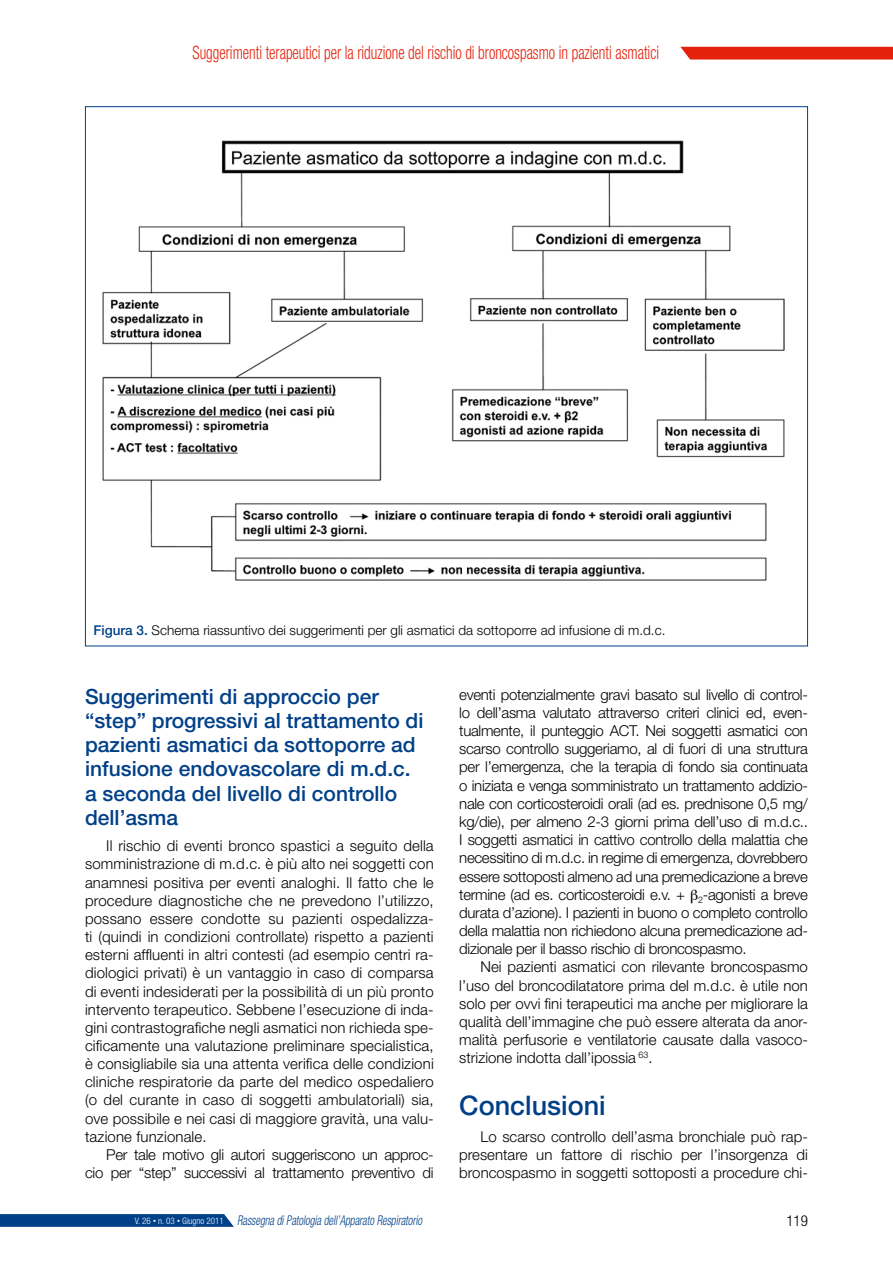
<style>
.page{position:relative;width:893px;height:1263px;background:#fff}
.page>*{position:absolute;margin:0;border:0;box-sizing:border-box;transform-origin:0 0}
.t1{font:500 27px "Helvetica Neue LT Std";color:#004088}
.t2{font:500 21px/24.2px "Helvetica Neue LT Std";color:#004088}
.t3{font:300 condensed 18.45px "Helvetica Neue LT Std";color:#e4210a;scale:.8 1}
.t4{font:300 15px/18.1px "Helvetica Neue LT Std";color:#000;text-align:justify}
.t5{font:300 15px/18.1px "Helvetica Neue LT Std";letter-spacing:-.02em;color:#000;text-align:right}
.t6{font:300 condensed 15px "Helvetica Neue LT Std";color:#000}
.t7{font:300 13.5px "Helvetica Neue LT Std";color:#000}
.t8{font:italic 300 condensed 13.5px "Helvetica Neue LT Std";color:#004088;scale:.8 1}
.s1{font-weight:500;color:#004088}
.s2{font-style:normal;font-size:9px;color:#fff}
.s3{font-style:normal;font-size:6px;color:#fff}
</style>
<div class="page">
<svg style="left:680px;top:47px;width:213px;height:13px;background:#e52e18"></svg>
<svg style="left:0;top:1214px;width:234px;height:13px;background:#09478c"></svg>
<img style="left:102px;top:140px;width:683px;height:441px">
<p class="t3" style="left:193px;top:42px;width:585px">Suggerimenti terapeutici per la riduzione del rischio di broncospasmo in pazienti asmatici</p>
<p class="t7" style="left:94px;top:622px;width:573px"><span class="s1">Figura 3.</span> Schema riassuntivo dei suggerimenti per gli asmatici da sottoporre ad infusione di m.d.c.</p>
<h2 class="t2" style="left:85px;top:684px;width:340px">Suggerimenti di approccio per “step” progressivi al trattamento di pazienti asmatici da sottoporre ad infusione endovascolare di m.d.c. a seconda del livello di controllo dell’asma</h2>
<p class="t4" style="left:85px;top:836px;width:350px;text-indent:21px">Il rischio di eventi bronco spastici a seguito della somministrazione di m.d.c. è più alto nei soggetti con anamnesi positiva per eventi analoghi. Il fatto che le procedure diagnostiche che ne prevedono l’utilizzo, possano essere condotte su pazienti ospedalizza&shy;ti (quindi in condizioni controllate) rispetto a pazienti esterni affluenti in altri contesti (ad esempio centri ra&shy;diologici privati) è un vantaggio in caso di comparsa di eventi indesiderati per la possibilità di un più pronto intervento terapeutico. Sebbene l’esecuzione di inda&shy;gini contrastografiche negli asmatici non richieda spe&shy;cificamente una valutazione preliminare specialistica, è consigliabile sia una attenta verifica delle condizioni cliniche respiratorie da parte del medico ospedaliero (o del curante in caso di soggetti ambulatoriali) sia, ove possibile e nei casi di maggiore gravità, una valu&shy;tazione funzionale.</p>
<p class="t5" style="left:85px;top:1145px;width:350px">Per tale motivo gli autori suggeriscono un approc&shy;cio per “step” successivi al trattamento preventivo di</p>
<p class="t4" style="left:459px;top:685px;width:350px">eventi potenzialmente gravi basato sul livello di control&shy;lo dell’asma valutato attraverso criteri clinici ed, even&shy;tualmente, il punteggio ACT. Nei soggetti asmatici con scarso controllo suggeriamo, al di fuori di una struttura per l’emergenza, che la terapia di fondo sia continuata o iniziata e venga somministrato un trattamento addizio&shy;nale con corticosteroidi orali (ad es. prednisone 0,5 mg/ kg/die), per almeno 2-3 giorni prima dell’uso di m.d.c..<br>I soggetti asmatici in cattivo controllo della malattia che necessitino di m.d.c. in regime di emergenza, dovrebbero essere sottoposti almeno ad una premedicazione a breve termine (ad es. corticosteroidi e.v. + <sub>2</sub>-agonisti a breve durata d’azione). I pazienti in buono o completo controllo della malattia non richiedono alcuna premedicazione ad&shy;dizionale per il basso rischio di broncospasmo.</p>
<p class="t4" style="left:459px;top:958px;width:350px;text-indent:21px">Nei pazienti asmatici con rilevante broncospasmo l’uso del broncodilatatore prima del m.d.c. è utile non solo per ovvi fini terapeutici ma anche per migliorare la qualità dell’immagine che può essere alterata da anor&shy;malità perfusorie e ventilatorie causate dalla vasoco&shy;strizione indotta dall’ipossia <sup>63</sup>.</p>
<h1 class="t1" style="left:459px;top:1089px;width:148px">Conclusioni</h1>
<p class="t4" style="left:459px;top:1127px;width:350px;text-indent:21px">Lo scarso controllo dell’asma bronchiale può rap&shy;presentare un fattore di rischio per l’insorgenza di broncospasmo in soggetti sottoposti a procedure chi-</p>
<p class="t8" style="left:135px;top:1212px;width:360px"><span class="s2">V. 26</span> <span class="s3">•</span> <span class="s2">n. 03</span> <span class="s3">•</span> <span class="s2">Giugno 2011</span> Rassegna di Patologia dell’Apparato Respiratorio</p>
<p class="t6" style="left:786px;top:1212px;width:23px">119</p>
</div>
